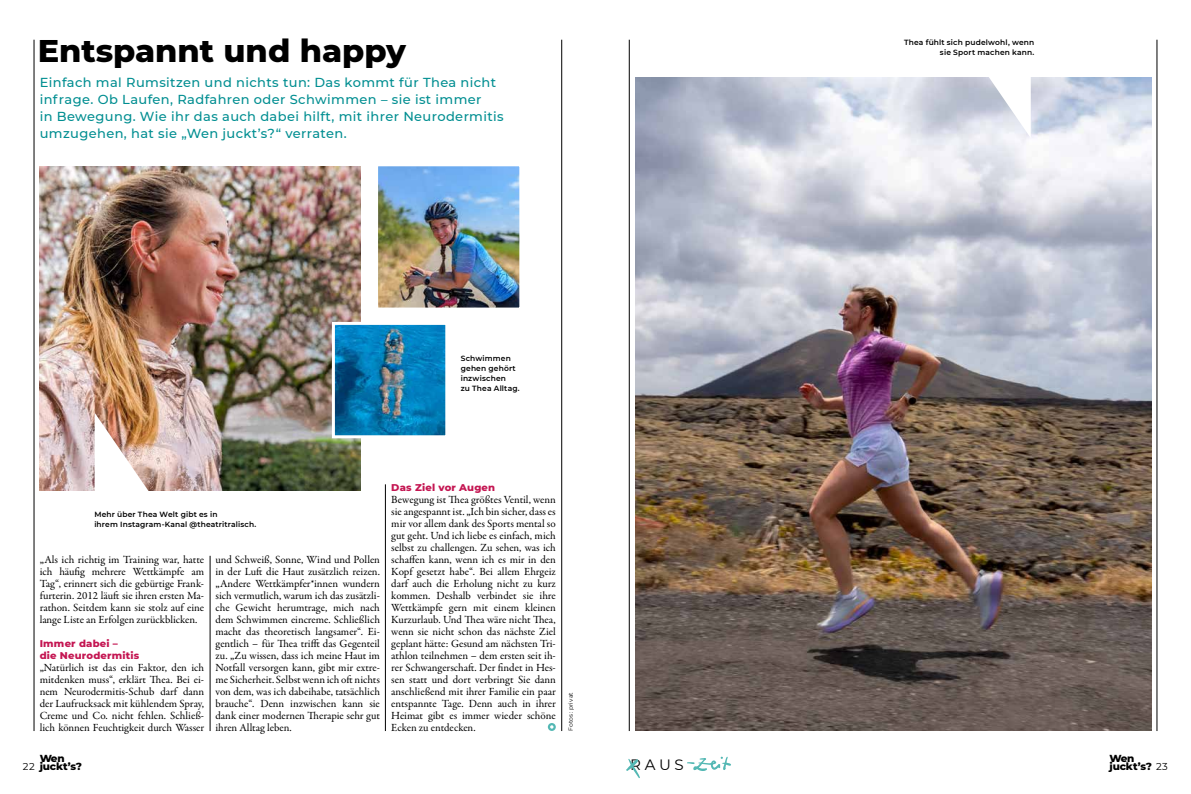
<style>
.page{position:relative;width:1191px;height:794px;background:#fff}
.page>*{position:absolute;margin:0;border:0;box-sizing:border-box;transform-origin:0 0}
.t1{font:800 32px "Montserrat";color:#000}
.t2{font:15px "Montserrat";color:#000}
.t3{font:500 13px/17px "Montserrat";letter-spacing:.03em;color:#008e91}
.t4{font:11px/12px "Garamond Premr Pro";color:#000;text-align:justify}
.t5{font:800 10.4px/7.6px "Montserrat";letter-spacing:-.015em;color:#000}
.t6{font:800 10px/12px "Montserrat";letter-spacing:.02em;color:#c41652}
.t7{font:10px "Montserrat";color:#000}
.t8{font:600 7.5px/10px "Montserrat";letter-spacing:.02em;color:#000}
.t9{font:6px "Montserrat";letter-spacing:.025em;color:#000}
.s1{font-weight:400;font-size:10px}
</style>
<div class="page">
<img style="left:635px;top:77px;width:516px;height:653px">
<hr style="left:561px;top:40px;width:1px;height:691px;background:#000">
<hr style="left:385px;top:484px;width:1px;height:247px;background:#000">
<hr style="left:210px;top:556px;width:1px;height:175px;background:#000">
<hr style="left:629px;top:40px;width:1px;height:691px;background:#000">
<hr style="left:1156px;top:40px;width:1px;height:691px;background:#000">
<hr style="left:34px;top:40px;width:1px;height:691px;background:#000">
<img style="left:40px;top:167px;width:320px;height:324px">
<img style="left:336px;top:326px;width:108px;height:108px">
<div style="left:332px;top:322px;width:116px;height:116px;border:3px solid #fff"></div>
<img style="left:379px;top:167px;width:139px;height:139px">
<div style="left:374px;top:162px;width:149px;height:149px;border:4px solid #fff"></div>
<svg style="left:687px;top:756px;width:44px;height:15px"></svg>
<svg style="left:626px;top:759px;width:14px;height:19px"></svg>
<div style="left:548px;top:723px;width:8px;height:8px;border:2px solid #54b8b4;border-radius:50%"></div>
<svg style="left:976px;top:77px;width:54px;height:61px"></svg>
<img style="left:95px;top:413px;width:54px;height:78px">
<h1 class="t1" style="left:38px;top:27px;width:370px">Entspannt und happy</h1>
<p class="t8" style="left:904px;top:37px;width:132px;text-align:right">Thea fühlt sich pudelwohl, wenn sie Sport machen kann.</p>
<p class="t3" style="left:40px;top:73px;width:465px">Einfach mal Rumsitzen und nichts tun: Das kommt für Thea nicht infrage. Ob Laufen, Radfahren oder Schwimmen – sie ist immer<br>in Bewegung. Wie ihr das auch dabei hilft, mit ihrer Neurodermitis umzugehen, hat sie „Wen juckt’s?“ verraten.</p>
<p class="t8" style="left:461px;top:352px;width:60px">Schwimmen gehen gehört inzwischen<br>zu Thea Alltag.</p>
<p class="t8" style="left:94px;top:509px;width:164px">Mehr über Thea Welt gibt es in<br>ihrem Instagram-Kanal @theatritralisch.</p>
<p class="t4" style="left:40px;top:553px;width:166px">„Als ich richtig im Training war, hatte ich häufig mehrere Wettkämpfe am Tag“, erinnert sich die gebürtige Frank&shy;furterin. 2012 läuft sie ihren ersten Ma&shy;rathon. Seitdem kann sie stolz auf eine lange Liste an Erfolgen zurückblicken.</p>
<p class="t6" style="left:40px;top:637px;width:101px">Immer dabei –<br>die Neurodermitis</p>
<p class="t4" style="left:40px;top:661px;width:166px">„Natürlich ist das ein Faktor, den ich mitdenken muss“, erklärt Thea. Bei ei&shy;nem Neurodermitis-Schub darf dann der Laufrucksack mit kühlendem Spray, Creme und Co. nicht fehlen. Schließ&shy;lich können Feuchtigkeit durch Wasser</p>
<p class="t4" style="left:215px;top:553px;width:166px">und Schweiß, Sonne, Wind und Pollen in der Luft die Haut zusätzlich reizen. „Andere Wettkämpfer*innen wundern sich vermutlich, warum ich das zusätzli&shy;che Gewicht herumtrage, mich nach dem Schwimmen eincreme. Schließlich macht das theoretisch langsamer“. Ei&shy;gentlich – für Thea trifft das Gegenteil zu. „Zu wissen, dass ich meine Haut im Notfall versorgen kann, gibt mir extre&shy;me Sicherheit. Selbst wenn ich oft nichts von dem, was ich dabeihabe, tatsächlich brauche“. Denn inzwischen kann sie dank einer modernen Therapie sehr gut ihren Alltag leben.</p>
<p class="t6" style="left:391px;top:481px;width:105px">Das Ziel vor Augen</p>
<p class="t4" style="left:391px;top:493px;width:166px">Bewegung ist Thea größtes Ventil, wenn sie angespannt ist. „Ich bin sicher, dass es mir vor allem dank des Sports mental so gut geht. Und ich liebe es einfach, mich selbst zu challengen. Zu sehen, was ich schaffen kann, wenn ich es mir in den Kopf gesetzt habe“. Bei allem Ehrgeiz darf auch die Erholung nicht zu kurz kommen. Deshalb verbindet sie ihre Wettkämpfe gern mit einem kleinen Kurzurlaub. Und Thea wäre nicht Thea, wenn sie nicht schon das nächste Ziel geplant hätte: Gesund am nächsten Tri&shy;athlon teilnehmen – dem ersten seit ih&shy;rer Schwangerschaft. Der findet in Hes&shy;sen statt und dort verbringt Sie dann anschließend mit ihrer Familie ein paar entspannte Tage. Denn auch in ihrer Heimat gibt es immer wieder schöne Ecken zu entdecken.</p>
<p class="t9" style="left:566px;top:731px;width:40px;rotate:-90deg">Fotos: privat</p>
<p class="t5" style="left:40px;top:754px;width:44px">Wen juckt’s?</p>
<h2 class="t2" style="left:630px;top:754px;width:55px">RAUS</h2>
<p class="t5" style="left:1109px;top:754px;width:26px">Wen</p>
<p class="t7" style="left:23px;top:760px;width:13px">22</p>
<p class="t5" style="left:1109px;top:761px;width:60px">juckt’s? <span class="s1">23</span></p>
</div>
